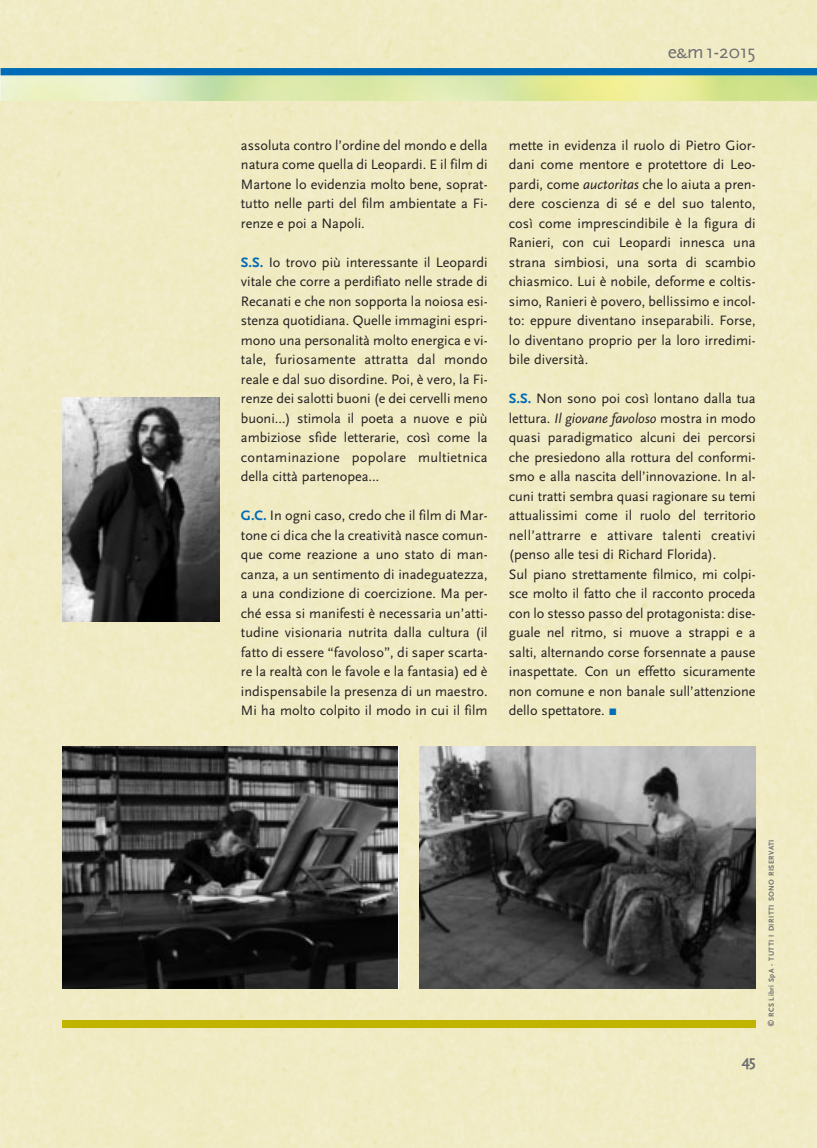
<style>
.page{position:relative;width:817px;height:1148px;background:#fff}
.page>*{position:absolute;margin:0;border:0;box-sizing:border-box;transform-origin:0 0}
.t1{font:19.5px "Scala Sans";color:#6d6e70}
.t2{font:700 15.75px "Scala Sans";color:#6d6e70}
.t3{font:14.25px/19.5px "Scala Sans";color:#231f20;text-align:justify}
.t4{font:700 7.5px "Scala Sans";letter-spacing:.055em;color:#6d6e70}
.s1{font-family:"Scala Sans Caps"}
.s2{font-weight:700;color:#006cb7}
.s3{font-style:italic}
.s4{color:#006cb7}
</style>
<div class="page">
<div style="left:1px;top:0;width:816px;height:1148px;background:#f0ebc4"></div>
<img style="left:1px;top:75px;width:816px;height:26px">
<div style="left:1px;top:68px;width:816px;height:7px;background:#006cb7"></div>
<div style="left:62px;top:1020px;width:693px;height:7px;background:#c1b400"></div>
<img style="left:62px;top:398px;width:158px;height:224px">
<img style="left:62px;top:747px;width:336px;height:241px">
<img style="left:419px;top:747px;width:336px;height:241px">
<h1 class="t1" style="left:667px;top:44px;width:89px">e<span class="s1">&amp;</span>m 1-2015</h1>
<p class="t3" style="left:241px;top:137px;width:248px">assoluta contro l’ordine del mondo e della natura come quella di Leopardi. E il film di Martone lo evidenzia molto bene, soprat&shy;tutto nelle parti del film ambientate a Fi&shy;renze e poi a Napoli.</p>
<p class="t3" style="left:241px;top:254px;width:248px"><span class="s2">S.S.</span> Io trovo più interessante il Leopardi vitale che corre a perdifiato nelle strade di Recanati e che non sopporta la noiosa esi&shy;stenza quotidiana. Quelle immagini espri&shy;mono una personalità molto energica e vi&shy;tale, furiosamente attratta dal mondo reale e dal suo disordine. Poi, è vero, la Fi&shy;renze dei salotti buoni (e dei cervelli meno buoni…) stimola il poeta a nuove e più ambiziose sfide letterarie, così come la contaminazione popolare multietnica della città partenopea…</p>
<p class="t3" style="left:241px;top:507px;width:248px"><span class="s2">G.C.</span> In ogni caso, credo che il film di Mar&shy;tone ci dica che la creatività nasce comun&shy;que come reazione a uno stato di man&shy;canza, a un sentimento di inadeguatezza, a una condizione di coercizione. Ma per&shy;ché essa si manifesti è necessaria un’atti&shy;tudine visionaria nutrita dalla cultura (il fatto di essere “favoloso”, di saper scarta&shy;re la realtà con le favole e la fantasia) ed è indispensabile la presenza di un maestro.<br>Mi ha molto colpito il modo in cui il film</p>
<p class="t3" style="left:509px;top:137px;width:248px">mette in evidenza il ruolo di Pietro Gior&shy;dani come mentore e protettore di Leo&shy;pardi, come <span class="s3">auctoritas</span> che lo aiuta a pren&shy;dere coscienza di sé e del suo talento, così come imprescindibile è la figura di Ranieri, con cui Leopardi innesca una strana simbiosi, una sorta di scambio chiasmico. Lui è nobile, deforme e coltis&shy;simo, Ranieri è povero, bellissimo e incol&shy;to: eppure diventano inseparabili. Forse, lo diventano proprio per la loro irredimi&shy;bile diversità.</p>
<p class="t3" style="left:509px;top:390px;width:248px;text-align:left"><span class="s2">S.S.</span> Non sono poi così lontano dalla tua lettura. <span class="s3">Il giovane favoloso</span> mostra in modo quasi paradigmatico alcuni dei percorsi che presiedono alla rottura del conformi&shy;smo e alla nascita dell’innovazione. In al&shy;cuni tratti sembra quasi ragionare su temi attualissimi come il ruolo del territorio nell’attrarre e attivare talenti creativi (penso alle tesi di Richard Florida).<br>Sul piano strettamente filmico, mi colpi&shy;sce molto il fatto che il racconto proceda con lo stesso passo del protagonista: dise&shy;guale nel ritmo, si muove a strappi e a salti, alternando corse forsennate a pause inaspettate. Con un effetto sicuramente non comune e non banale sull’attenzione dello spettatore. <span class="s4">π</span></p>
<p class="t2" style="left:741px;top:1055px;width:15px">45</p>
<p class="t4" style="left:768px;top:1027px;width:189px;rotate:-90deg">© RCS Libri SpA - TUTTI I DIRITTI SONO RISERVATI</p>
</div>
